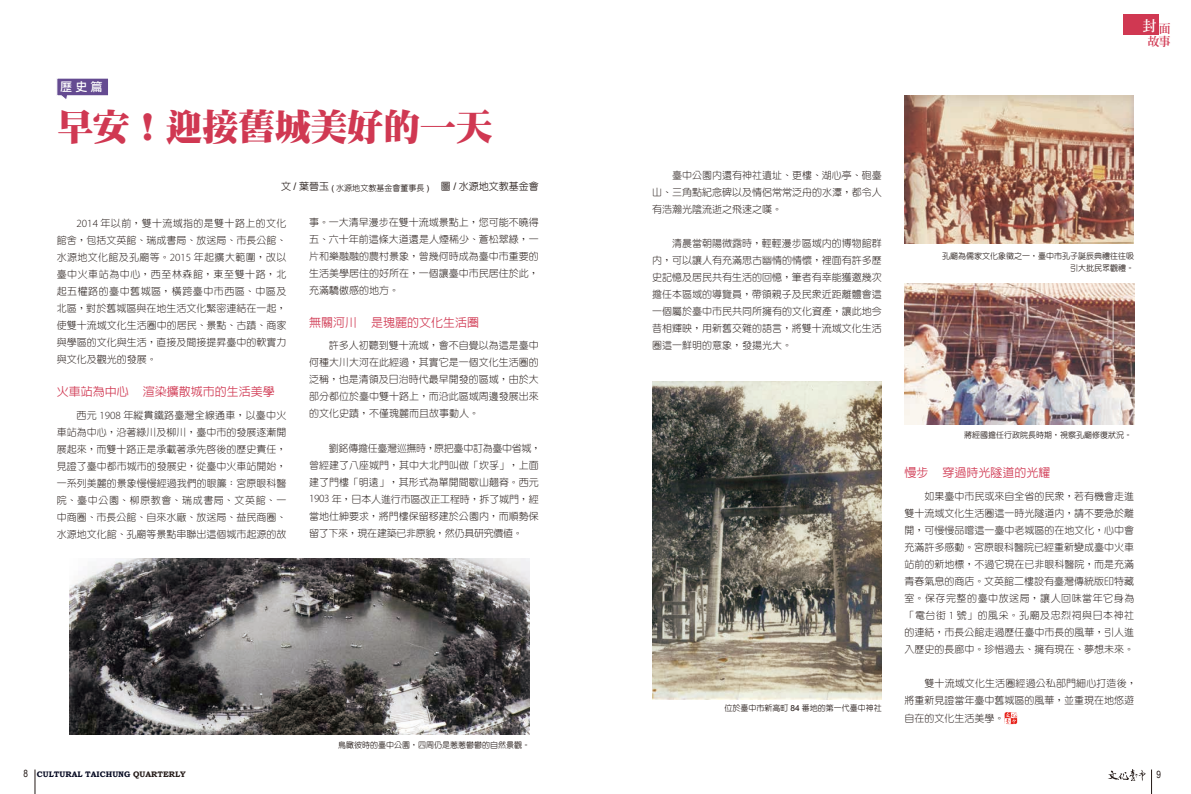
<style>
.page{position:relative;width:1191px;height:794px;background:#fff}
.page>*{position:absolute;margin:0;border:0;box-sizing:border-box;transform-origin:0 0}
.t1{font:37px "DF Ming Std W12";letter-spacing:-.02em;color:#d03852}
.t2{font:800 14px "AR Ming B5";color:#fff}
.t3{font:500 12px "AR Hei B5";color:#d03852}
.t4{font:12px "Li Hei Pro";color:#fff}
.t5{font:800 12px "AR Ming B5";color:#d03852}
.t6{font:300 10px/17px "AR Yuan B5";color:#231916;text-align:justify}
.t7{font:500 10px "AR Yuan B5";color:#231916}
.t8{font:10px "Arial Narrow";color:#231916}
.t9{font:500 8px/12px "AR Yuan B5";color:#231916;text-align:right}
.t10{font:700 8px "Bookman Old Style";color:#050921}
.s1{font-family:"Arial";font-weight:400;font-size:10.5px}
.s2{font-family:"Arial";font-weight:400;font-size:8.4px}
.s3{font-size:8px}
.s4{font-family:"Myriad Pro";font-size:11px}
.s5{font-family:"Arial Narrow";font-weight:400;font-size:10px;color:#231916}
.s6{color:#231916}
</style>
<div class="page">
<div style="left:1123px;top:14px;width:35px;height:20px;background:#d03852"></div>
<svg style="left:1151px;top:769px;width:1px;height:25px"></svg>
<svg style="left:35px;top:769px;width:1px;height:25px"></svg>
<svg style="left:1108px;top:769px;width:37px;height:12px"></svg>
<svg style="left:57px;top:78px;width:51px;height:21px"></svg>
<img style="left:69px;top:558px;width:461px;height:176px">
<img style="left:652px;top:381px;width:230px;height:318px">
<img style="left:904px;top:96px;width:229px;height:148px">
<img style="left:904px;top:283px;width:230px;height:141px">
<svg style="left:1004px;top:712px;width:13px;height:12px"></svg>
<p class="t4" style="left:60px;top:81px;width:44px">歷 史 篇</p>
<h1 class="t1" style="left:57px;top:106px;width:437px">早安！迎接舊城美好的一天</h1>
<p class="t7" style="left:281px;top:181px;width:259px">文 <span class="s1">/</span> 葉晉玉 <span class="s2">(</span> <span class="s3">水源地文教基金會董事長</span> <span class="s2">)</span> 圖 <span class="s1">/</span> 水源地文教基金會</p>
<p class="t6" style="left:57px;top:215px;width:231px;text-indent:20px"><span class="s4">2014</span> 年以前，雙十流域指的是雙十路上的文化館舍，包括文英館、瑞成書局、放送局、市長公館、水源地文化館及孔廟等。<span class="s4">2015</span> 年起擴大範圍，改以臺中火車站為中心，西至林森館，東至雙十路，北起五權路的臺中舊城區，橫跨臺中市西區、中區及北區，對於舊城區與在地生活文化緊密連結在一起，使雙十流域文化生活圈中的居民、景點、古蹟、商家與學區的文化與生活，直接及間接提昇臺中的軟實力與文化及觀光的發展。</p>
<p class="t3" style="left:57px;top:385px;width:220px">火車站為中心 渲染擴散城市的生活美學</p>
<p class="t6" style="left:57px;top:406px;width:231px;text-indent:20px">西元 <span class="s4">1908</span> 年縱貫鐵路臺灣全線通車，以臺中火車站為中心，沿著綠川及柳川，臺中市的發展逐漸開展起來，而雙十路正是承載著承先啟後的歷史責任，見證了臺中都市城市的發展史，從臺中火車站開始，一系列美麗的景象慢慢經過我們的眼簾：宮原眼科醫院、臺中公園、柳原教會、瑞成書局、文英館、一中商圈、市長公館、自來水廠、放送局、益民商圈、水源地文化館、孔廟等景點串聯出這個城市起源的故</p>
<p class="t6" style="left:309px;top:213px;width:231px">事。一大清早漫步在雙十流域景點上，您可能不曉得五、六十年前這條大道還是人煙稀少、蒼松翠綠，一片和樂融融的農村景象，曾幾何時成為臺中市重要的生活美學居住的好所在，一個讓臺中市民居住於此，充滿驕傲感的地方。</p>
<p class="t3" style="left:309px;top:316px;width:172px">無關河川 是瑰麗的文化生活圈</p>
<p class="t6" style="left:309px;top:337px;width:231px;text-indent:20px">許多人初聽到雙十流域，會不自覺以為這是臺中何種大川大河在此經過，其實它是一個文化生活圈的泛稱，也是清領及日治時代最早開發的區域，由於大部分都位於臺中雙十路上，而沿此區域周邊發展出來的文化史蹟，不僅瑰麗而且故事動人。</p>
<p class="t6" style="left:309px;top:439px;width:234px;text-align:left;text-indent:20px">劉銘傳擔任臺灣巡撫時，原把臺中訂為臺中省城，曾經建了八座城門，其中大北門叫做「坎孚」，上面建了門樓「明遠」，其形式為單開間歇山翹脊。西元<br><span class="s4">1903</span> 年，日本人進行市區改正工程時，拆了城門，經當地仕紳要求，將門樓保留移建於公園內，而順勢保留了下來，現在建築已非原貌，然仍具研究價值。</p>
<p class="t9" style="left:338px;top:738px;width:194px">鳥瞰彼時的臺中公園，四周仍是蔥蔥鬱鬱的自然景觀。</p>
<h2 class="t2" style="left:1142px;top:19px;width:30px">封<sub>面</sub></h2>
<p class="t5" style="left:1147px;top:35px;width:25px">故事</p>
<p class="t6" style="left:652px;top:167px;width:231px;text-indent:20px">臺中公園內還有神社遺址、更樓、湖心亭、砲臺山、三角點紀念碑以及情侶常常泛舟的水潭，都令人有浩瀚光陰流逝之飛速之嘆。</p>
<p class="t6" style="left:652px;top:235px;width:231px;text-indent:20px">清晨當朝陽微露時，輕輕漫步區域內的博物館群內，可以讓人有充滿思古幽情的情懷，裡面有許多歷史記憶及居民共有生活的回憶，筆者有幸能獲邀幾次擔任本區域的導覽員，帶領親子及民眾近距離體會這一個屬於臺中市民共同所擁有的文化資產，讓此地今昔相輝映，用新舊交雜的語言，將雙十流域文化生活圈這一鮮明的意象，發揚光大。</p>
<p class="t9" style="left:942px;top:250px;width:193px">孔廟為儒家文化象徵之一，臺中市孔子誕辰典禮往往吸引大批民眾觀禮。</p>
<p class="t9" style="left:724px;top:702px;width:159px">位於臺中市新高町 <span class="s2">84</span> 番地的第一代臺中神社</p>
<p class="t9" style="left:964px;top:428px;width:169px">蔣經國擔任行政院長時期，視察孔廟修復狀況。</p>
<p class="t3" style="left:904px;top:466px;width:148px">慢步 穿過時光隧道的光耀</p>
<p class="t6" style="left:904px;top:487px;width:231px;text-indent:20px">如果臺中市民或來自全省的民眾，若有機會走進雙十流域文化生活圈這一時光隧道內，請不要急於離開，可慢慢品嚐這一臺中老城區的在地文化，心中會充滿許多感動。宮原眼科醫院已經重新變成臺中火車站前的新地標，不過它現在已非眼科醫院，而是充滿青春氣息的商店。文英館二樓設有臺灣傳統版印特藏室。保存完整的臺中放送局，讓人回味當年它身為「電台街 <span class="s4">1</span> 號」的風采。孔廟及忠烈祠與日本神社的連結，市長公館走過歷任臺中市長的風華，引人進入歷史的長廊中。珍惜過去、擁有現在、夢想未來。</p>
<p class="t6" style="left:904px;top:674px;width:234px;text-align:right">雙十流域文化生活圈經過公私部門細心打造後，<br>將重新見證當年臺中舊城區的風華，並重現在地悠遊</p>
<p class="t6" style="left:904px;top:709px;width:101px">自在的文化生活美學。</p>
<p class="t10" style="left:23px;top:769px;width:164px"><span class="s5">8</span> CULTURAL TAICHUNG <span class="s6">QUARTERLY</span></p>
<p class="t8" style="left:1156px;top:766px;width:6px">9</p>
</div>
